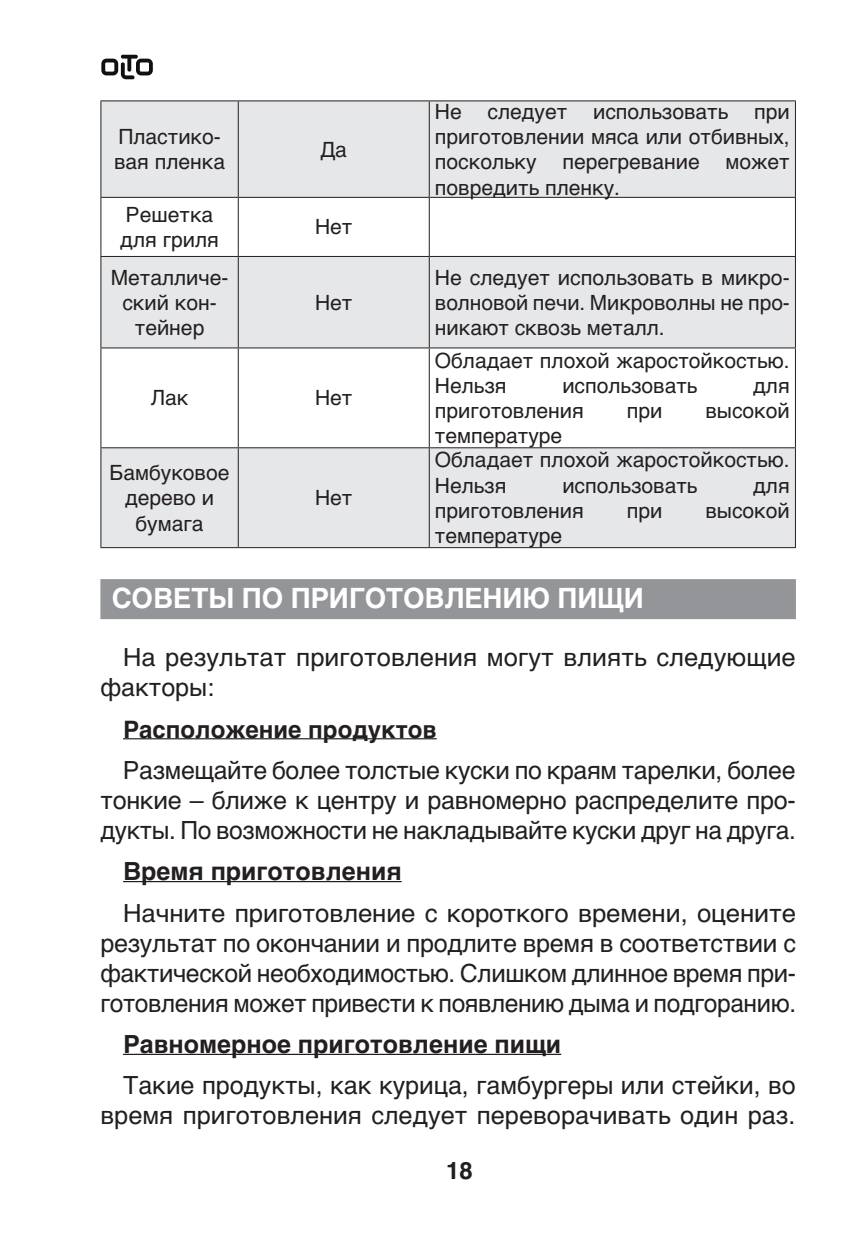
<style>
.page{position:relative;width:868px;height:1248px;background:#fff}
.page>*{position:absolute;margin:0;border:0;box-sizing:border-box;transform-origin:0 0}
.t1{font:700 28px "Helvetica";letter-spacing:-.005em;color:#fff}
.t2{font:25px/30px "Helvetica";color:#231f20;text-align:justify}
.t3{font:700 25px "Helvetica";color:#231f20}
.t4{font:700 24px "Helvetica";color:#231f20}
.t5{font:21px/25.2px "Helvetica";color:#231f20}
</style>
<div class="page">
<svg style="left:101px;top:55px;width:52px;height:24px"></svg>
<div style="left:100px;top:579px;width:695px;height:40px;background:#939598"></div>
<hr style="left:123px;top:738px;width:313px;height:1px;background:#231f20">
<hr style="left:123px;top:880px;width:278px;height:2px;background:#231f20">
<hr style="left:123px;top:1053px;width:438px;height:1px;background:#231f20">
<svg style="left:101px;top:101px;width:693px;height:446px;fill:#e6e7e9"></svg>
<hr style="left:100px;top:100px;width:138px;height:1px;background:#231f20">
<hr style="left:238px;top:100px;width:191px;height:1px;background:#231f20">
<hr style="left:429px;top:100px;width:366px;height:1px;background:#231f20">
<hr style="left:100px;top:197px;width:138px;height:1px;background:#231f20">
<hr style="left:238px;top:197px;width:191px;height:1px;background:#231f20">
<hr style="left:429px;top:197px;width:366px;height:1px;background:#231f20">
<hr style="left:100px;top:256px;width:138px;height:1px;background:#231f20">
<hr style="left:238px;top:256px;width:191px;height:1px;background:#231f20">
<hr style="left:429px;top:256px;width:366px;height:1px;background:#231f20">
<hr style="left:100px;top:347px;width:138px;height:1px;background:#231f20">
<hr style="left:238px;top:347px;width:191px;height:1px;background:#231f20">
<hr style="left:429px;top:347px;width:366px;height:1px;background:#231f20">
<hr style="left:100px;top:447px;width:138px;height:1px;background:#231f20">
<hr style="left:238px;top:447px;width:191px;height:1px;background:#231f20">
<hr style="left:429px;top:447px;width:366px;height:1px;background:#231f20">
<hr style="left:100px;top:547px;width:138px;height:1px;background:#231f20">
<hr style="left:238px;top:547px;width:191px;height:1px;background:#231f20">
<hr style="left:429px;top:547px;width:366px;height:1px;background:#231f20">
<hr style="left:100px;top:101px;width:1px;height:96px;background:#231f20">
<hr style="left:100px;top:198px;width:1px;height:58px;background:#231f20">
<hr style="left:100px;top:257px;width:1px;height:90px;background:#231f20">
<hr style="left:100px;top:348px;width:1px;height:99px;background:#231f20">
<hr style="left:100px;top:448px;width:1px;height:99px;background:#231f20">
<hr style="left:238px;top:101px;width:1px;height:96px;background:#231f20">
<hr style="left:428px;top:101px;width:1px;height:96px;background:#231f20">
<hr style="left:794px;top:101px;width:1px;height:96px;background:#231f20">
<hr style="left:238px;top:198px;width:1px;height:58px;background:#231f20">
<hr style="left:428px;top:198px;width:1px;height:58px;background:#231f20">
<hr style="left:794px;top:198px;width:1px;height:58px;background:#231f20">
<hr style="left:238px;top:257px;width:1px;height:90px;background:#231f20">
<hr style="left:428px;top:257px;width:1px;height:90px;background:#231f20">
<hr style="left:794px;top:257px;width:1px;height:90px;background:#231f20">
<hr style="left:238px;top:348px;width:1px;height:99px;background:#231f20">
<hr style="left:428px;top:348px;width:1px;height:99px;background:#231f20">
<hr style="left:794px;top:348px;width:1px;height:99px;background:#231f20">
<hr style="left:238px;top:448px;width:1px;height:99px;background:#231f20">
<hr style="left:428px;top:448px;width:1px;height:99px;background:#231f20">
<hr style="left:794px;top:448px;width:1px;height:99px;background:#231f20">
<p class="t5" style="left:114px;top:125px;width:113px">Пластико&shy;вая пленка</p>
<p class="t5" style="left:120px;top:202px;width:100px">Решетка для гриля</p>
<p class="t5" style="left:111px;top:265px;width:119px;text-align:center">Металличе&shy;ский кон&shy;тейнер</p>
<p class="t5" style="left:320px;top:137px;width:28px">Да</p>
<p class="t5" style="left:315px;top:215px;width:39px">Нет</p>
<p class="t5" style="left:315px;top:290px;width:39px">Нет</p>
<p class="t5" style="left:151px;top:386px;width:39px">Лак</p>
<p class="t5" style="left:315px;top:386px;width:39px">Нет</p>
<p class="t5" style="left:435px;top:99px;width:356px;text-align:justify">Не следует использовать при приготовлении мяса или отбивных, поскольку перегревание может повредить пленку.</p>
<p class="t5" style="left:435px;top:265px;width:356px;text-align:justify">Не следует использовать в микро&shy;волновой печи. Микроволны не про&shy;никают сквозь металл.</p>
<p class="t5" style="left:435px;top:348px;width:356px">Обладает плохой жаростойкостью.<br>Нельзя</p>
<p class="t5" style="left:562px;top:373px;width:137px">использовать</p>
<p class="t5" style="left:753px;top:373px;width:38px">для</p>
<p class="t5" style="left:435px;top:398px;width:150px">приготовления</p>
<p class="t5" style="left:626px;top:398px;width:37px">при</p>
<p class="t5" style="left:705px;top:398px;width:86px">высокой</p>
<p class="t5" style="left:435px;top:424px;width:129px">температуре</p>
<p class="t5" style="left:435px;top:448px;width:356px">Обладает плохой жаростойкостью.<br>Нельзя</p>
<p class="t5" style="left:110px;top:460px;width:121px;text-align:center">Бамбуковое дерево и бумага</p>
<p class="t5" style="left:562px;top:473px;width:137px">использовать</p>
<p class="t5" style="left:753px;top:473px;width:38px">для</p>
<p class="t5" style="left:435px;top:498px;width:150px">приготовления</p>
<p class="t5" style="left:626px;top:498px;width:37px">при</p>
<p class="t5" style="left:705px;top:498px;width:86px">высокой</p>
<p class="t5" style="left:435px;top:523px;width:129px">температуре</p>
<p class="t1" style="left:112px;top:575px;width:533px">СОВЕТЫ ПО ПРИГОТОВЛЕНИЮ ПИЩИ</p>
<p class="t2" style="left:100px;top:643px;width:696px;text-indent:23px">На результат приготовления могут влиять следующие факторы:</p>
<p class="t4" style="left:123px;top:709px;width:315px">Расположение продуктов</p>
<p class="t2" style="left:100px;top:755px;width:697px;text-indent:23px">Размещайте более толстые куски по краям тарелки, более тонкие – ближе к центру и равномерно распределите про&shy;дукты. По возможности не накладывайте куски друг на друга.</p>
<p class="t3" style="left:123px;top:851px;width:280px">Время приготовления</p>
<p class="t2" style="left:100px;top:898px;width:697px;text-indent:23px">Начните приготовление с короткого времени, оцените результат по окончании и продлите время в соответствии с фактической необходимостью. Слишком длинное время при&shy;готовления может привести к появлению дыма и подгоранию.</p>
<p class="t3" style="left:123px;top:1023px;width:439px">Равномерное приготовление пищи</p>
<p class="t2" style="left:100px;top:1071px;width:697px;text-align:right">Такие продукты, как курица, гамбургеры или стейки, во время приготовления следует переворачивать один раз.</p>
<p class="t5" style="left:315px;top:486px;width:39px">Нет</p>
<p class="t4" style="left:446px;top:1151px;width:28px">18</p>
</div>
